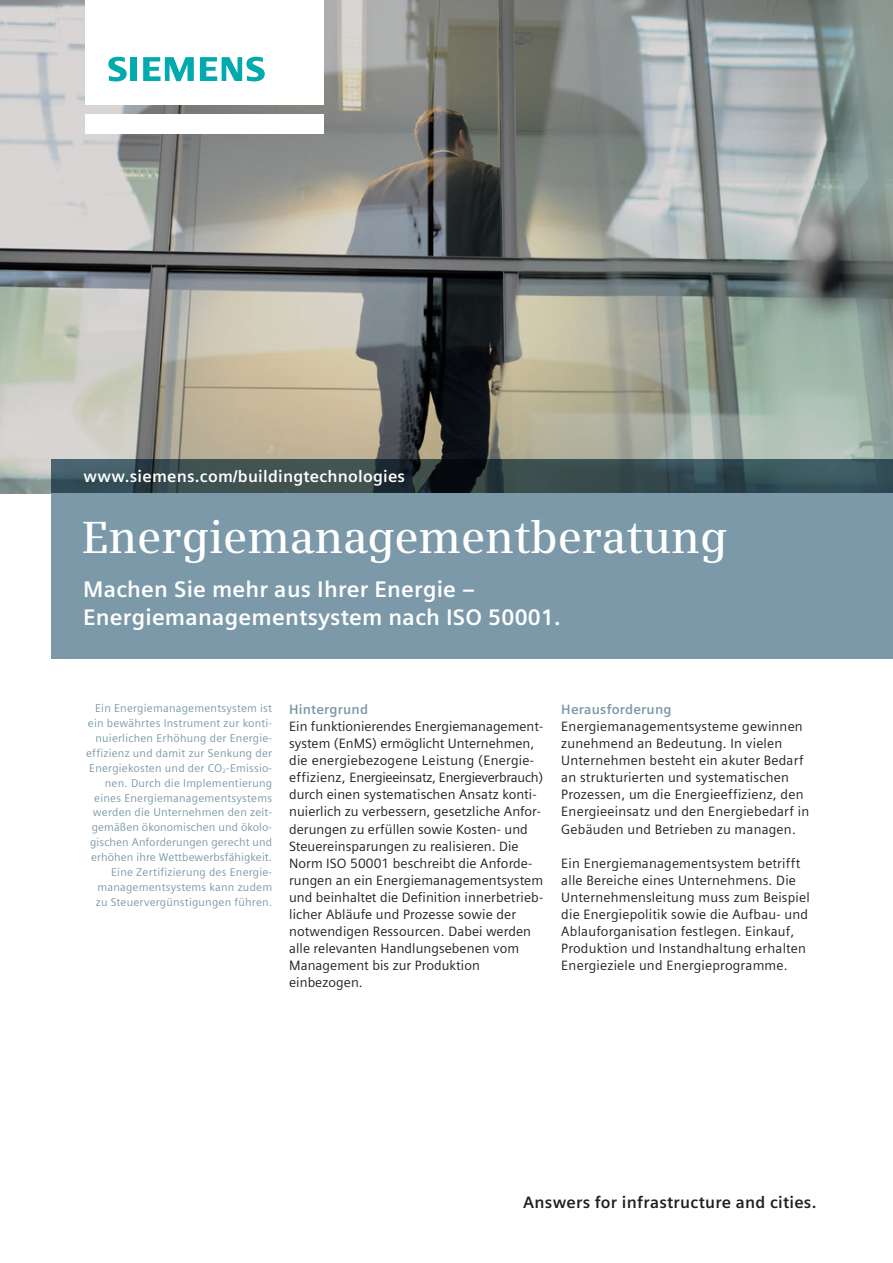
<style>
.page{position:relative;width:893px;height:1263px;background:#fff}
.page>*{position:absolute;margin:0;border:0;box-sizing:border-box;transform-origin:0 0}
.t1{font:600 45px "Siemens Serif";letter-spacing:-.005em;color:#fff}
.t2{font:700 22.5px/27.6px "Siemens Sans";letter-spacing:.01em;color:#fff}
.t3{font:700 16.5px "Siemens Sans";letter-spacing:.015em;color:#fff}
.t4{font:700 16.5px "Siemens Sans";letter-spacing:.015em;color:#231f20}
.t5{font:13.5px/17px "Siemens Sans";letter-spacing:.01em;color:#231f20}
.t6{font:700 13.5px "Siemens Sans";letter-spacing:.015em;color:#7b99a9}
.t7{font:11.25px/14.9px "Siemens Sans";letter-spacing:.02em;color:#7b99a9;text-align:right}
</style>
<div class="page">
<img style="left:0;top:0;width:893px;height:493px">
<div style="left:85px;top:114px;width:238px;height:19px;background:#fff"></div>
<div style="left:85px;top:0;width:238px;height:105px;background:#fff"></div>
<svg style="left:108px;top:57px;width:19px;height:24px"></svg>
<div style="left:130px;top:57px;width:7px;height:24px;background:#00aaad"></div>
<svg style="left:143px;top:57px;width:51px;height:24px"></svg>
<svg style="left:200px;top:57px;width:65px;height:24px"></svg>
<svg style="left:51px;top:459px;width:842px;height:34px;background:#34484c"></svg>
<div style="left:51px;top:493px;width:842px;height:166px;background:#7b99a9"></div>
<p class="t3" style="left:84px;top:467px;width:323px">www.siemens.com/buildingtechnologies</p>
<h1 class="t1" style="left:82px;top:511px;width:647px">Energiemanagementberatung</h1>
<h2 class="t2" style="left:83px;top:576px;width:479px">Machen Sie mehr aus Ihrer Energie –<br>Energiemanagementsystem nach ISO 50001.</h2>
<p class="t7" style="left:86px;top:701px;width:188px">Ein Energiemanagementsystem ist ein bewährtes Instrument zur konti&shy;nuierlichen Erhöhung der Energie&shy;effizienz und damit zur Senkung der Energiekosten und der CO<sub>2</sub>-Emissio&shy;nen. Durch die Implementierung eines Energiemanagementsystems werden die Unternehmen den zeit&shy;gemäßen ökonomischen und ökolo&shy;gischen Anforderungen gerecht und erhöhen ihre Wettbewerbsfähigkeit.<br>Eine Zertifizierung des Energie&shy;managementsystems kann zudem zu Steuervergünstigungen führen.</p>
<p class="t6" style="left:561px;top:702px;width:112px">Herausforderung</p>
<p class="t6" style="left:289px;top:702px;width:80px">Hintergrund</p>
<p class="t5" style="left:289px;top:718px;width:256px">Ein funktionierendes Energiemanagement&shy;system (EnMS) ermöglicht Unternehmen, die energiebezogene Leistung (Energie&shy;effizienz, Energieeinsatz, Energieverbrauch) durch einen systematischen Ansatz konti&shy;nuierlich zu verbessern, gesetzliche Anfor&shy;derungen zu erfüllen sowie Kosten- und Steuereinsparungen zu realisieren. Die Norm ISO 50001 beschreibt die Anforde&shy;rungen an ein Energiemanagementsystem und beinhaltet die Definition innerbetrieb&shy;licher Abläufe und Prozesse sowie der notwendigen Ressourcen. Dabei werden alle relevanten Handlungsebenen vom Management bis zur Produktion einbezogen.</p>
<p class="t5" style="left:561px;top:718px;width:249px">Energiemanagementsysteme gewinnen zunehmend an Bedeutung. In vielen Unternehmen besteht ein akuter Bedarf an strukturierten und systematischen Prozessen, um die Energieeffizienz, den Energieeinsatz und den Energiebedarf in Gebäuden und Betrieben zu managen.</p>
<p class="t5" style="left:561px;top:854px;width:250px">Ein Energiemanagementsystem betrifft alle Bereiche eines Unternehmens. Die Unternehmensleitung muss zum Beispiel die Energiepolitik sowie die Aufbau- und Ablauforganisation festlegen. Einkauf, Produktion und Instandhaltung erhalten Energieziele und Energieprogramme.</p>
<p class="t4" style="left:523px;top:1192px;width:295px">Answers for infrastructure and cities.</p>
</div>
